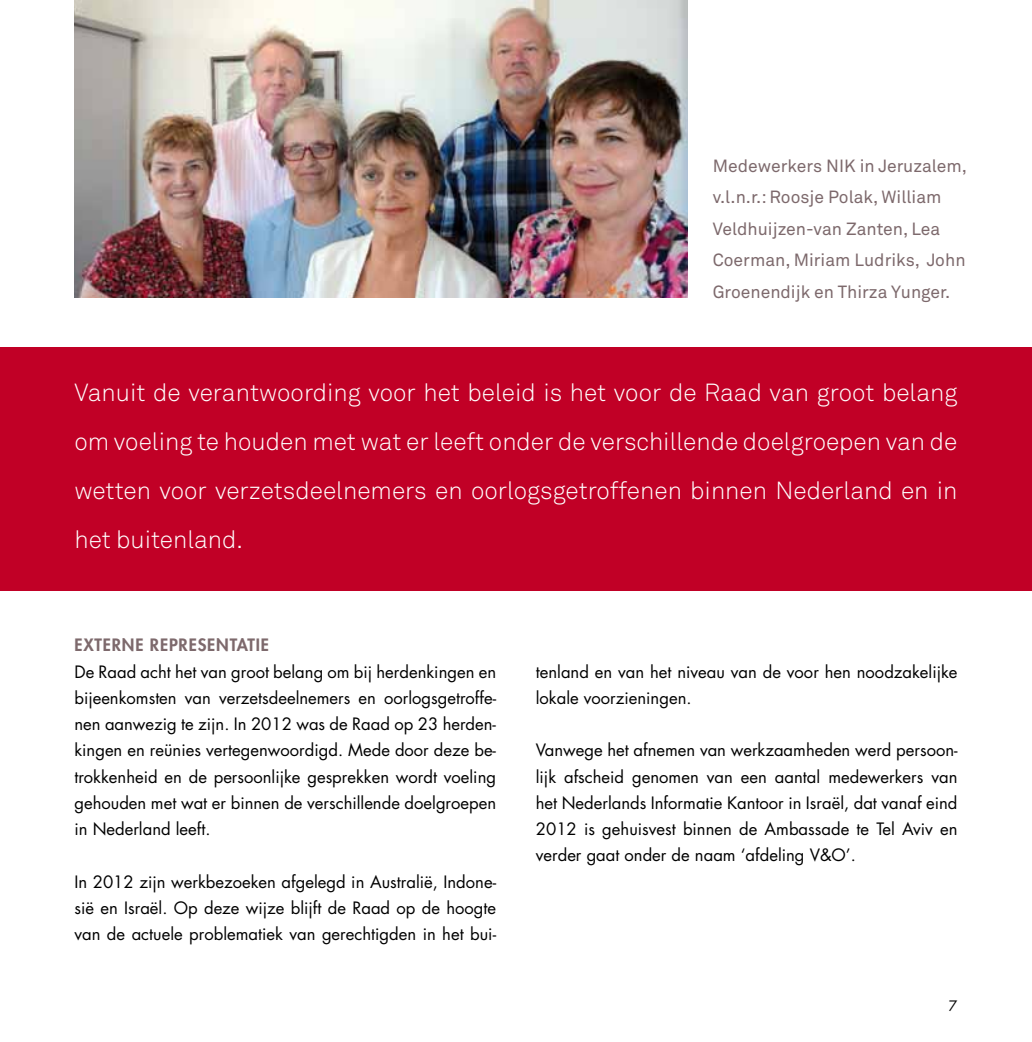
<style>
.page{position:relative;width:1032px;height:1042px;background:#fff}
.page>*{position:absolute;margin:0;border:0;box-sizing:border-box;transform-origin:0 0}
.t1{font:24.5px/49px "Akkurat Light Pro";color:#fff;text-align:justify}
.t2{font:17.5px/31.5px "Akkurat Pro";color:#7d696c}
.t3{font:16.62px/26.2px "Futura Std";color:#000;text-align:justify}
.t4{font:800 16.62px "Futura Std";letter-spacing:.05em;color:#7d696c}
.t5{font:14px "Futura Std";color:#000}
</style>
<div class="page">
<div style="left:0;top:347px;width:1032px;height:243px;background:#c10026"></div>
<img style="left:74px;top:0;width:614px;height:298px">
<p class="t2" style="left:713px;top:150px;width:256px">Medewerkers NIK in Jeruzalem, v.l.n.r.: Roosje Polak, William<br>Veldhuijzen-van Zanten, Lea<br>Coerman, Miriam Ludriks, John<br>Groenendijk en Thirza Yunger.</p>
<p class="t1" style="left:74px;top:369px;width:884px">Vanuit de verantwoording voor het beleid is het voor de Raad van groot belang om voeling te houden met wat er leeft onder de verschillende doelgroepen van de wetten voor verzetsdeelnemers en oorlogsgetroffenen binnen Nederland en in het buitenland.</p>
<p class="t4" style="left:74px;top:634px;width:196px">EXTERNE REPRESENTATIE</p>
<p class="t3" style="left:74px;top:658px;width:423px">De Raad acht het van groot belang om bij herdenkingen en bijeenkomsten van verzetsdeelnemers en oorlogsgetroffe&shy;nen aanwezig te zijn. In 2012 was de Raad op 23 herden&shy;kingen en reünies vertegenwoordigd. Mede door deze be&shy;trokkenheid en de persoonlijke gesprekken wordt voeling gehouden met wat er binnen de verschillende doelgroepen in Nederland leeft.</p>
<p class="t3" style="left:74px;top:868px;width:423px">In 2012 zijn werkbezoeken afgelegd in Australië, Indone&shy;sië en Israël. Op deze wijze blijft de Raad op de hoogte van de actuele problematiek van gerechtigden in het bui-</p>
<p class="t3" style="left:536px;top:658px;width:423px">tenland en van het niveau van de voor hen noodzakelijke lokale voorzieningen.</p>
<p class="t3" style="left:536px;top:737px;width:423px">Vanwege het afnemen van werkzaamheden werd persoon&shy;lijk afscheid genomen van een aantal medewerkers van het Nederlands Informatie Kantoor in Israël, dat vanaf eind 2012 is gehuisvest binnen de Ambassade te Tel Aviv en verder gaat onder de naam ‘afdeling V&amp;O’.</p>
<p class="t5" style="left:949px;top:996px;width:10px">7</p>
</div>
